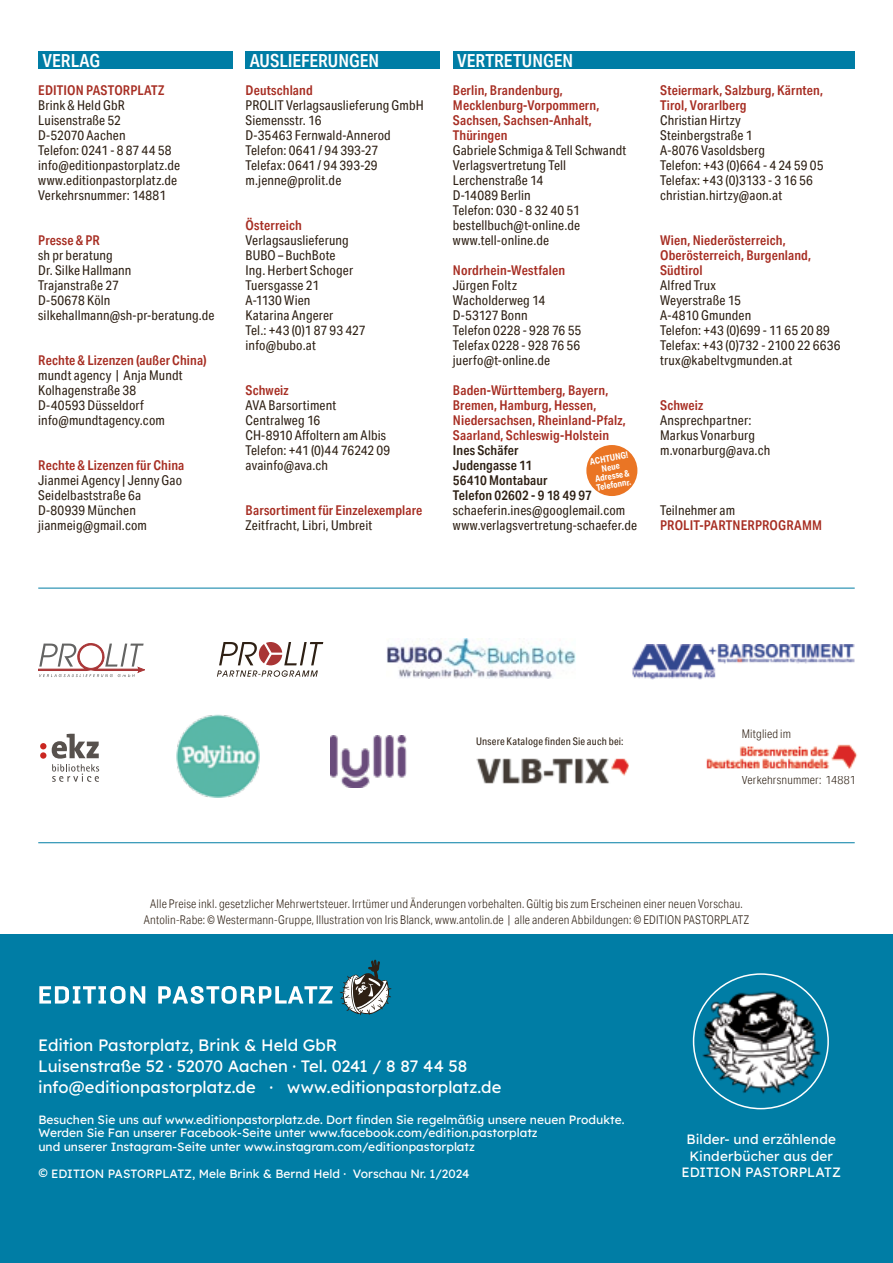
<style>
.page{position:relative;width:893px;height:1263px;background:#fff}
.page>*{position:absolute;margin:0;border:0;box-sizing:border-box;transform-origin:0 0}
.t1{font:600 18px "Aktiv Grotesk Cd";color:#fff}
.t2{font:16.5px/21px "Lexend";color:#fff}
.t3{font:13.5px/15px "Aktiv Grotesk Cd";letter-spacing:.01em;color:#2e2014}
.t4{font:600 13.5px/15px "Aktiv Grotesk Cd";letter-spacing:.015em;color:#a72e23}
.t5{font:600 13.5px/15px "Aktiv Grotesk Cd";letter-spacing:.015em;color:#2e2014}
.t6{font:13.5px/16.2px "Lexend";letter-spacing:.01em;color:#fff;text-align:center}
.t7{font:12px/13.5px "Lexend";color:#fff}
.t8{font:300 12px/16.5px "Aktiv Grotesk Cd";letter-spacing:.015em;color:#2e2014;text-align:center}
.t9{font:10.5px "Aktiv Grotesk Cd";letter-spacing:.02em;color:#2e2014}
.t10{font:700 9px/9px "Aktiv Grotesk Cd";color:#fff;text-align:center}
</style>
<div class="page">
<div style="left:0;top:934px;width:893px;height:329px;background:#007da5"></div>
<img style="left:703px;top:988px;width:119px;height:108px">
<div style="left:38px;top:51px;width:195px;height:17px;background:#007da5"></div>
<div style="left:453px;top:51px;width:194px;height:17px;background:#007da5"></div>
<div style="left:246px;top:51px;width:194px;height:17px;background:#007da5"></div>
<svg style="left:217px;top:642px;width:106px;height:35px"></svg>
<svg style="left:38px;top:643px;width:107px;height:34px"></svg>
<img style="left:477px;top:758px;width:152px;height:26px">
<img style="left:706px;top:744px;width:152px;height:25px">
<div style="left:638px;top:51px;width:217px;height:17px;background:#007da5"></div>
<img style="left:387px;top:638px;width:188px;height:40px">
<img style="left:632px;top:644px;width:223px;height:35px">
<svg style="left:39px;top:986px;width:106px;height:18px"></svg>
<svg style="left:158px;top:986px;width:175px;height:18px"></svg>
<svg style="left:340px;top:960px;width:52px;height:55px"></svg>
<div style="left:586px;top:445px;width:51px;height:51px;background:#ea7524;border-radius:50%"></div>
<svg style="left:40px;top:743px;width:6px;height:16px"></svg>
<svg style="left:52px;top:734px;width:47px;height:48px"></svg>
<img style="left:177px;top:714px;width:83px;height:83px">
<img style="left:331px;top:735px;width:76px;height:52px">
<hr style="left:38px;top:588px;width:817px;height:1px;background:#007da5">
<hr style="left:38px;top:842px;width:817px;height:1px;background:#007da5">
<h1 class="t1" style="left:43px;top:50px;width:59px">VERLAG</h1>
<p class="t4" style="left:38px;top:83px;width:128px">EDITION PASTORPLATZ</p>
<p class="t3" style="left:38px;top:98px;width:143px">Brink &amp; Held GbR<br>Luisenstraße 52<br>D-52070 Aachen<br>Telefon: 0241 - 8 87 44 58 info@editionpastorplatz.de www.editionpastorplatz.de<br>Verkehrsnummer: 14881</p>
<p class="t4" style="left:38px;top:233px;width:63px">Presse &amp; PR</p>
<p class="t3" style="left:38px;top:248px;width:178px">sh pr beratung<br>Dr. Silke Hallmann<br>Trajanstraße 27<br>D-50678 Köln silkehallmann@sh-pr-beratung.de</p>
<p class="t4" style="left:38px;top:353px;width:170px">Rechte &amp; Lizenzen (außer China)</p>
<p class="t3" style="left:38px;top:368px;width:146px">mundt agency | Anja Mundt<br>Kolhagenstraße 38<br>D-40593 Düsseldorf info@mundtagency.com</p>
<p class="t4" style="left:38px;top:458px;width:148px">Rechte &amp; Lizenzen für China</p>
<p class="t3" style="left:38px;top:473px;width:145px">Jianmei Agency | Jenny Gao<br>Seidelbaststraße 6a<br>D-80939 München jianmeig@gmail.com</p>
<h1 class="t1" style="left:250px;top:50px;width:131px">AUSLIEFERUNGEN</h1>
<p class="t4" style="left:246px;top:83px;width:69px">Deutschland</p>
<p class="t3" style="left:246px;top:98px;width:180px">PROLIT Verlagsauslieferung GmbH<br>Siemensstr. 16<br>D-35463 Fernwald-Annerod<br>Telefon: 0641 / 94 393-27<br>Telefax: 0641 / 94 393-29 m.jenne@prolit.de</p>
<p class="t4" style="left:246px;top:218px;width:58px">Österreich</p>
<p class="t3" style="left:246px;top:233px;width:121px">Verlagsauslieferung<br>BUBO – BuchBote<br>Ing. Herbert Schoger<br>Tuersgasse 21<br>A-1130 Wien<br>Katarina Angerer<br>Tel.: +43 (0)1 87 93 427 info@bubo.at</p>
<p class="t4" style="left:246px;top:383px;width:45px">Schweiz</p>
<p class="t3" style="left:246px;top:398px;width:146px">AVA Barsortiment<br>Centralweg 16<br>CH-8910 Affoltern am Albis<br>Telefon: +41 (0)44 76242 09 avainfo@ava.ch</p>
<p class="t4" style="left:246px;top:503px;width:178px">Barsortiment für Einzelexemplare</p>
<p class="t3" style="left:246px;top:518px;width:128px">Zeitfracht, Libri, Umbreit</p>
<h1 class="t1" style="left:457px;top:50px;width:118px">VERTRETUNGEN</h1>
<p class="t4" style="left:453px;top:83px;width:148px">Berlin, Brandenburg,<br>Mecklenburg-Vorpommern,<br>Sachsen, Sachsen-Anhalt,<br>Thüringen</p>
<p class="t3" style="left:453px;top:143px;width:175px">Gabriele Schmiga &amp; Tell Schwandt<br>Verlagsvertretung Tell<br>Lerchenstraße 14<br>D-14089 Berlin<br>Telefon: 030 - 8 32 40 51 bestellbuch@t-online.de www.tell-online.de</p>
<p class="t4" style="left:453px;top:263px;width:114px">Nordrhein-Westfalen</p>
<p class="t3" style="left:453px;top:278px;width:130px">Jürgen Foltz<br>Wacholderweg 14<br>D-53127 Bonn<br>Telefon 0228 - 928 76 55<br>Telefax 0228 - 928 76 56 juerfo@t-online.de</p>
<p class="t4" style="left:453px;top:383px;width:175px">Baden-Württemberg, Bayern,<br>Bremen, Hamburg, Hessen,<br>Niedersachsen, Rheinland-Pfalz,<br>Saarland, Schleswig-Holstein</p>
<p class="t5" style="left:453px;top:443px;width:140px">Ines Schäfer<br>Judengasse 11<br>56410 Montabaur<br>Telefon 02602 - 9 18 49 97</p>
<p class="t3" style="left:453px;top:503px;width:186px">schaeferin.ines@googlemail.com www.verlagsvertretung-schaefer.de</p>
<p class="t10" style="left:589px;top:457px;width:40px;rotate:-10deg">ACHTUNG!<br>Neue<br>Adresse &amp;<br>Telefonnr.</p>
<p class="t4" style="left:660px;top:83px;width:165px">Steiermark, Salzburg, Kärnten,<br>Tirol, Vorarlberg</p>
<p class="t3" style="left:660px;top:113px;width:165px">Christian Hirtzy<br>Steinbergstraße 1<br>A-8076 Vasoldsberg<br>Telefon: +43 (0)664 - 4 24 59 05<br>Telefax: +43 (0)3133 - 3 16 56 christian.hirtzy@aon.at</p>
<p class="t4" style="left:660px;top:233px;width:153px">Wien, Niederösterreich,<br>Oberösterreich, Burgenland,<br>Südtirol</p>
<p class="t3" style="left:660px;top:278px;width:182px">Alfred Trux<br>Weyerstraße 15<br>A-4810 Gmunden<br>Telefon: +43 (0)699 - 11 65 20 89<br>Telefax: +43 (0)732 - 2100 22 6636 trux@kabeltvgmunden.at</p>
<p class="t4" style="left:660px;top:398px;width:45px">Schweiz</p>
<p class="t3" style="left:660px;top:413px;width:112px">Ansprechpartner:<br>Markus Vonarburg m.vonarburg@ava.ch</p>
<p class="t3" style="left:660px;top:503px;width:77px">Teilnehmer am</p>
<p class="t4" style="left:660px;top:518px;width:163px">PROLIT-PARTNERPROGRAMM</p>
<p class="t9" style="left:476px;top:735px;width:149px">Unsere Kataloge finden Sie auch bei:</p>
<p class="t8" style="left:742px;top:725px;width:51px">Mitglied im</p>
<p class="t8" style="left:742px;top:772px;width:115px">Verkehrsnummer: 14881</p>
<p class="t8" style="left:144px;top:895px;width:607px">Alle Preise inkl. gesetzlicher Mehrwertsteuer. Irrtümer und Änderungen vorbehalten. Gültig bis zum Erscheinen einer neuen Vorschau.<br>Antolin-Rabe: © Westermann-Gruppe, Illustration von Iris Blanck, www.antolin.de | alle anderen Abbildungen: © EDITION PASTORPLATZ</p>
<p class="t2" style="left:38px;top:1033px;width:465px">Edition Pastorplatz, Brink &amp; Held GbR<br>Luisenstraße 52 · 52070 Aachen · Tel. 0241 / 8 87 44 58 info@editionpastorplatz.de · www.editionpastorplatz.de</p>
<p class="t7" style="left:38px;top:1112px;width:588px">Besuchen Sie uns auf www.editionpastorplatz.de. Dort finden Sie regelmäßig unsere neuen Produkte.<br>Werden Sie Fan unserer Facebook-Seite unter www.facebook.com/edition.pastorplatz<br>und unserer Instagram-Seite unter www.instagram.com/editionpastorplatz</p>
<p class="t7" style="left:38px;top:1166px;width:433px">© EDITION PASTORPLATZ, Mele Brink &amp; Bernd Held · Vorschau Nr. 1/2024</p>
<p class="t6" style="left:681px;top:1131px;width:161px">Bilder- und erzählende<br>Kinderbücher aus der<br>EDITION PASTORPLATZ</p>
</div>
